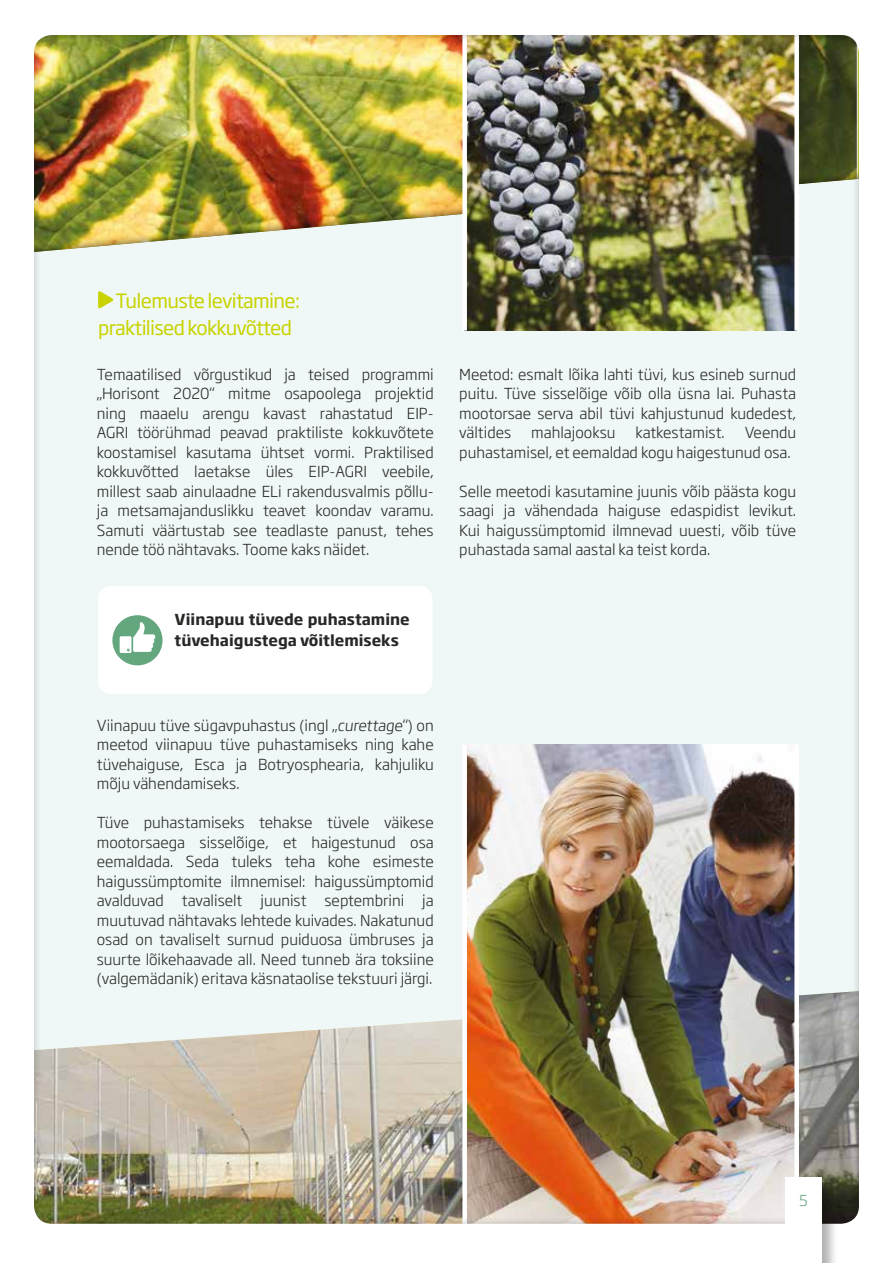
<style>
.page{position:relative;width:893px;height:1263px;background:#fff}
.page>*{position:absolute;margin:0;border:0;box-sizing:border-box;transform-origin:0 0}
.t1{font:19.5px/27px "Soho Gothic Std";letter-spacing:-.035em;color:#c8d300}
.t2{font:300 15px/19.5px "Soho Gothic Pro";color:#282827;text-align:justify}
.t3{font:700 15px/21px "Soho Gothic Pro";color:#282827}
.t4{font:300 15px "Soho Gothic Pro";color:#64a77e}
</style>
<div class="page">
<img style="left:34px;top:35px;width:825px;height:1189px">
<div style="left:785px;top:1179px;width:53px;height:84px;background:#000;opacity:.3"></div>
<div style="left:785px;top:1178px;width:37px;height:85px;background:#fff"></div>
<h1 class="t1" style="left:98px;top:288px;width:204px;text-indent:17px">Tulemuste levitamine: praktilised kokkuvõtted</h1>
<p class="t2" style="left:97px;top:363px;width:338px">Temaatilised võrgustikud ja teised programmi „Horisont 2020“ mitme osapoolega projektid ning maaelu arengu kavast rahastatud EIP-AGRI töörühmad peavad praktiliste kokkuvõtete koostamisel kasutama ühtset vormi. Praktilised kokkuvõtted laetakse üles EIP-AGRI veebile, millest saab ainulaadne ELi rakendusvalmis põllu&shy;ja metsamajanduslikku teavet koondav varamu.<br>Samuti väärtustab see teadlaste panust, tehes nende töö nähtavaks. Toome kaks näidet.</p>
<p class="t3" style="left:175px;top:608px;width:237px">Viinapuu tüvede puhastamine tüvehaigustega võitlemiseks</p>
<p class="t2" style="left:459px;top:363px;width:338px">Meetod: esmalt lõika lahti tüvi, kus esineb surnud puitu. Tüve sisselõige võib olla üsna lai. Puhasta mootorsae serva abil tüvi kahjustunud kudedest, vältides</p>
<p class="t2" style="left:459px;top:422px;width:338px;text-indent:286px">Veendu puhastamisel, et eemaldad kogu haigestunud osa.</p>
<p class="t2" style="left:459px;top:480px;width:338px">Selle meetodi kasutamine juunis võib päästa kogu saagi ja vähendada haiguse edaspidist levikut.<br>Kui haigussümptomid ilmnevad uuesti, võib tüve puhastada samal aastal ka teist korda.</p>
<p class="t2" style="left:531px;top:422px;width:86px">mahlajooksu</p>
<p class="t2" style="left:636px;top:422px;width:91px">katkestamist.</p>
<p class="t2" style="left:97px;top:714px;width:338px">Viinapuu tüve sügavpuhastus (ingl „curettage“) on meetod viinapuu tüve puhastamiseks ning kahe tüvehaiguse, Esca ja Botryosphearia, kahjuliku mõju vähendamiseks.</p>
<p class="t2" style="left:97px;top:812px;width:338px">Tüve puhastamiseks tehakse tüvele väikese mootorsaega sisselõige, et haigestunud osa eemaldada. Seda tuleks teha kohe esimeste haigussümptomite ilmnemisel: haigussümptomid avalduvad tavaliselt juunist septembrini ja muutuvad nähtavaks lehtede kuivades. Nakatunud osad on tavaliselt surnud puiduosa ümbruses ja suurte lõikehaavade all. Need tunneb ära toksiine (valgemädanik) eritava käsnataolise tekstuuri järgi.</p>
<p class="t4" style="left:799px;top:1188px;width:10px">5</p>
</div>
